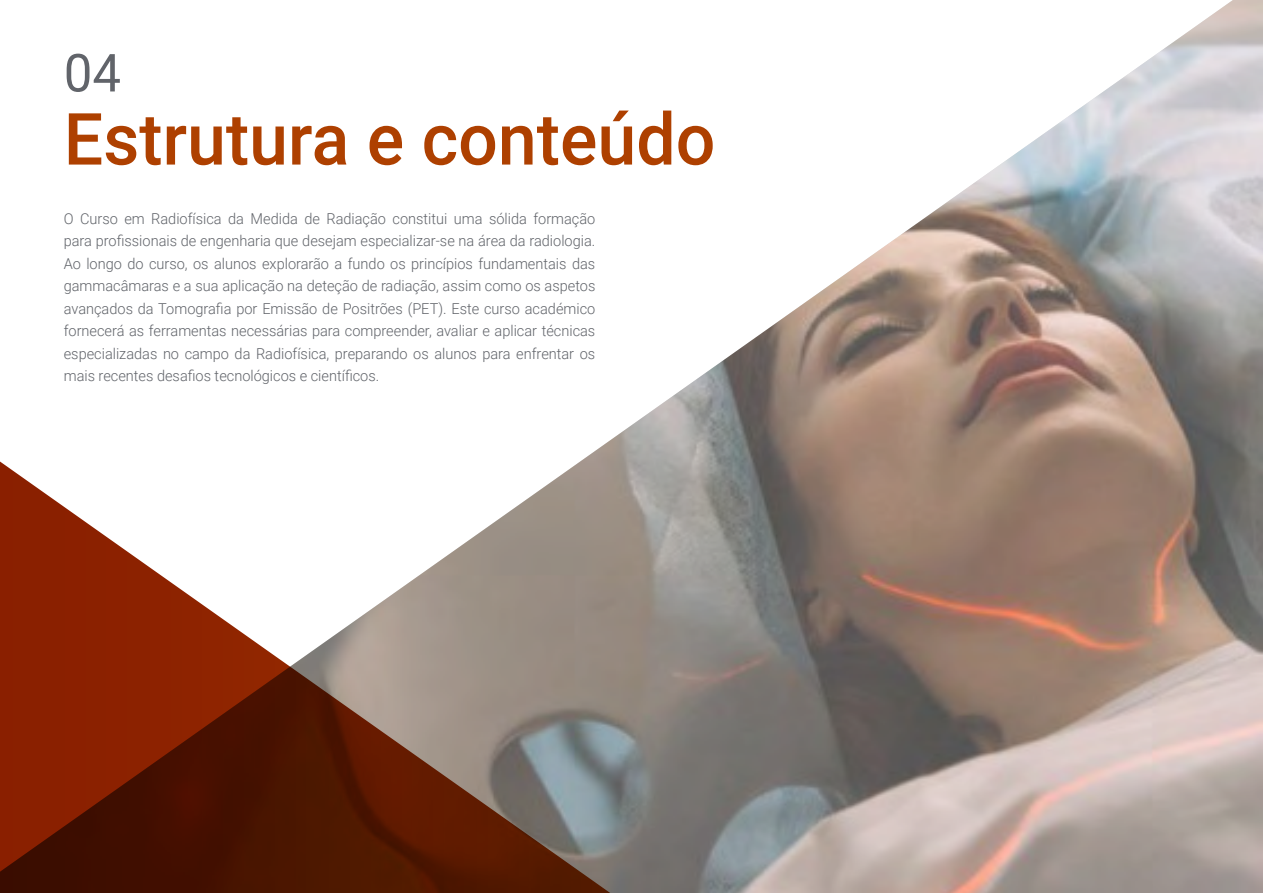
<style>
.page{position:relative;width:1263px;height:893px;background:#fff}
.page>*{position:absolute;margin:0;border:0;box-sizing:border-box;transform-origin:0 0}
.t1{font:500 72px "Roboto";color:#ae4000}
.t2{font:52.5px "Roboto";color:#61646a}
.t3{font:300 15px/22.5px "Roboto";color:#61646a;text-align:justify}
</style>
<div class="page">
<img style="left:602px;top:0;width:661px;height:893px">
<svg style="left:0;top:446px;width:640px;height:447px"></svg>
<h2 class="t2" style="left:64px;top:36px;width:59px">04</h2>
<h1 class="t1" style="left:64px;top:89px;width:653px">Estrutura e conteúdo</h1>
<p class="t3" style="left:64px;top:207px;width:533px">O Curso em Radiofísica da Medida de Radiação constitui uma sólida formação para profissionais de engenharia que desejam especializar-se na área da radiologia.<br>Ao longo do curso, os alunos explorarão a fundo os princípios fundamentais das gammacâmaras e a sua aplicação na deteção de radiação, assim como os aspetos avançados da Tomografia por Emissão de Positrões (PET). Este curso académico fornecerá as ferramentas necessárias para compreender, avaliar e aplicar técnicas especializadas no campo da Radiofísica, preparando os alunos para enfrentar os mais recentes desafios tecnológicos e científicos.</p>
</div>
